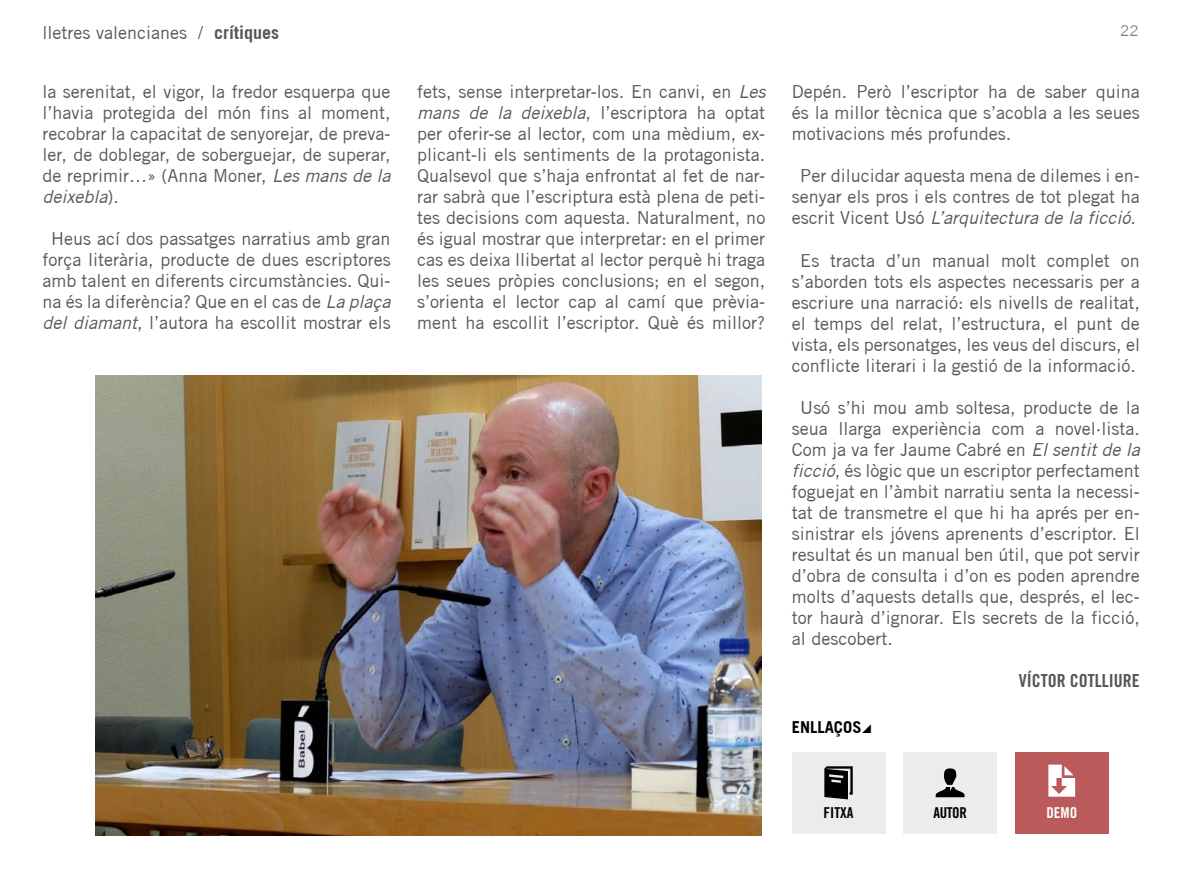
<style>
.page{position:relative;width:1191px;height:893px;background:#fff}
.page>*{position:absolute;margin:0;border:0;box-sizing:border-box;transform-origin:0 0}
.t1{font:18px/21px "Trade Gothic";color:#575756;text-align:justify}
.t2{font:18px "Trade Gothic Bold Cond Twenty";color:#575756}
.t3{font:700 16.5px "Trade Gothic";color:#000}
.t4{font:15px "Trade Gothic Bold Cond Twenty";letter-spacing:-.01em;color:#000}
.t5{font:15px "Trade Gothic Bold Cond Twenty";color:#fff}
.t6{font:15px "Trade Gothic";color:#7c7b7b}
.s1{font-weight:700}
.s2{font-style:italic}
</style>
<div class="page">
<img style="left:96px;top:375px;width:665px;height:460px">
<div style="left:792px;top:753px;width:93px;height:81px;background:#ececec"></div>
<svg style="left:824px;top:766px;width:28px;height:33px"></svg>
<div style="left:903px;top:753px;width:93px;height:81px;background:#ececec"></div>
<svg style="left:935px;top:768px;width:29px;height:29px"></svg>
<div style="left:1015px;top:753px;width:93px;height:81px;background:#ba5a5a"></div>
<svg style="left:1048px;top:765px;width:27px;height:32px"></svg>
<p class="t1" style="left:43px;top:21px;width:238px">lletres valencianes / <span class="s1">crítiques</span></p>
<p class="t6" style="left:1120px;top:22px;width:20px">22</p>
<p class="t1" style="left:43px;top:81px;width:350px">la serenitat, el vigor, la fredor esquerpa que l’havia protegida del món fins al moment, recobrar la capacitat de senyorejar, de preva&shy;ler, de doblegar, de soberguejar, de superar, de reprimir…» (Anna Moner, <span class="s2">Les mans de la deixebla</span>).</p>
<p class="t1" style="left:43px;top:228px;width:350px;text-align:center">Heus ací dos passatges narratius amb gran força literària, producte de dues escriptores amb talent en diferents circumstàncies. Qui&shy;na és la diferència? Que en el cas de <span class="s2">La plaça del diamant</span>, l’autora ha escollit mostrar els</p>
<p class="t1" style="left:417px;top:81px;width:350px">fets, sense interpretar-los. En canvi, en <span class="s2">Les mans de la deixebla</span>, l’escriptora ha optat per oferir-se al lector, com una mèdium, ex&shy;plicant-li els sentiments de la protagonista.<br>Qualsevol que s’haja enfrontat al fet de nar&shy;rar sabrà que l’escriptura està plena de peti&shy;tes decisions com aquesta. Naturalment, no és igual mostrar que interpretar: en el primer cas es deixa llibertat al lector perquè hi traga les seues pròpies conclusions; en el segon, s’orienta el lector cap al camí que prèvia&shy;ment ha escollit l’escriptor. Què és millor?</p>
<p class="t1" style="left:792px;top:81px;width:350px">Depén. Però l’escriptor ha de saber quina és la millor tècnica que s’acobla a les seues motivacions més profundes.</p>
<p class="t1" style="left:792px;top:165px;width:350px;text-align:center">Per dilucidar aquesta mena de dilemes i en&shy;senyar els pros i els contres de tot plegat ha escrit Vicent Usó <span class="s2">L’arquitectura de la ficció</span>.</p>
<p class="t1" style="left:792px;top:250px;width:350px;text-align:center">Es tracta d’un manual molt complet on s’aborden tots els aspectes necessaris per a escriure una narració: els nivells de realitat, el temps del relat, l’estructura, el punt de vista, els personatges, les veus del discurs, el conflicte literari i la gestió de la informació.</p>
<p class="t1" style="left:792px;top:397px;width:350px;text-indent:8px">Usó s’hi mou amb soltesa, producte de la seua llarga experiència com a novel·lista.<br>Com ja va fer Jaume Cabré en <span class="s2">El sentit de la ficció</span>, és lògic que un escriptor perfectament foguejat en l’àmbit narratiu senta la necessi&shy;tat de transmetre el que hi ha aprés per en&shy;sinistrar els jóvens aprenents d’escriptor. El resultat és un manual ben útil, que pot servir d’obra de consulta i d’on es poden aprendre molts d’aquests detalls que, després, el lec&shy;tor haurà d’ignorar. Els secrets de la ficció, al descobert.</p>
<p class="t2" style="left:1019px;top:670px;width:122px">VÍCTOR COTLLIURE</p>
<p class="t3" style="left:792px;top:717px;width:71px">ENLLAÇOS</p>
<p class="t4" style="left:823px;top:804px;width:31px">FITXA</p>
<p class="t4" style="left:933px;top:804px;width:35px">AUTOR</p>
<p class="t5" style="left:1046px;top:804px;width:32px">DEMO</p>
</div>
